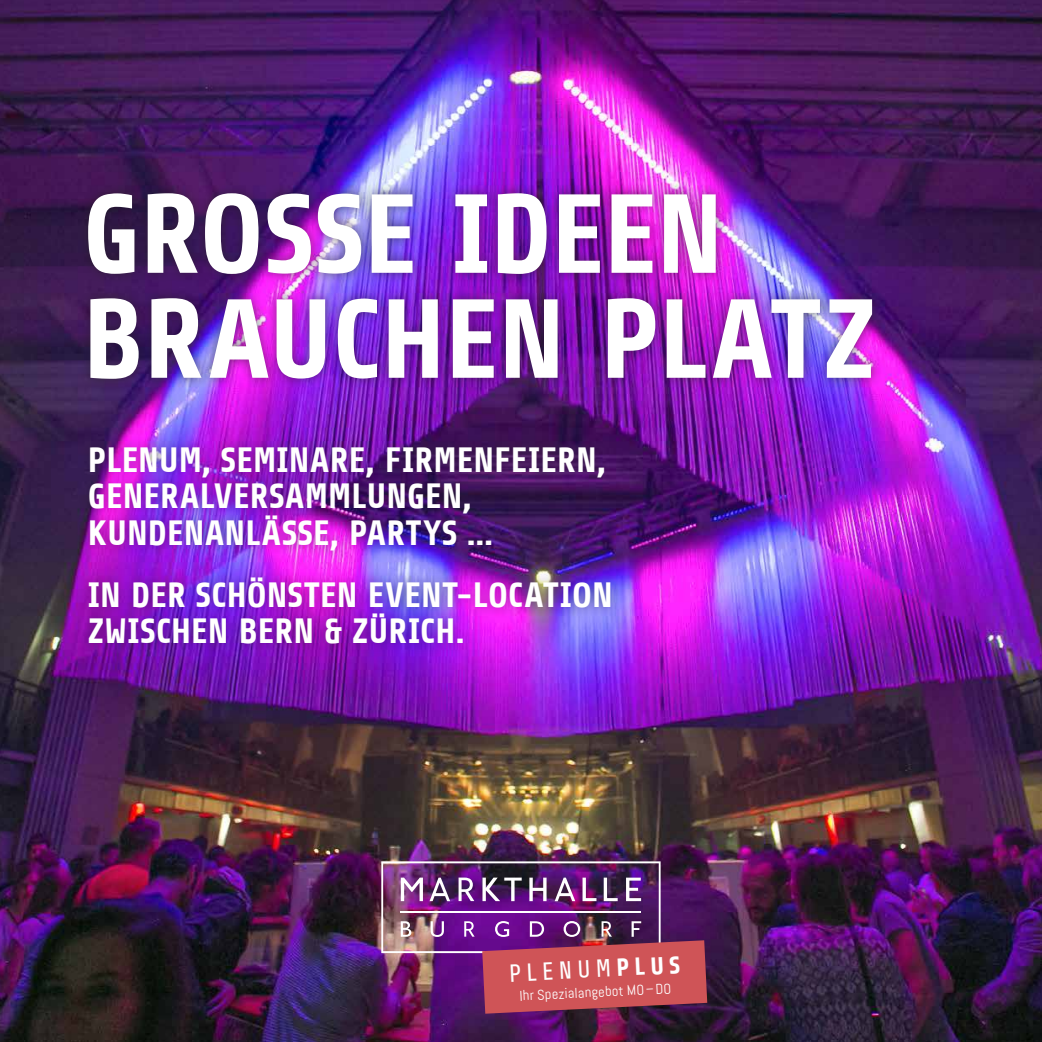
<style>
.page{position:relative;width:1042px;height:1042px;background:#fff}
.page>*{position:absolute;margin:0;border:0;box-sizing:border-box;transform-origin:0 0}
.t1{font:700 112px/105px "Share";letter-spacing:-.01em;color:#fff}
.t2{font:700 35px/36.8px "Share";letter-spacing:.005em;color:#fff}
.t3{font:24.68px "Share";color:#fff}
.t4{font:14.35px "Abel";color:#fff}
.s1{font-weight:700}
</style>
<div class="page">
<img style="left:0;top:0;width:1042px;height:1042px">
<div style="left:77px;top:182px;width:806px;height:208px;background:#231f20;opacity:.6"></div>
<div style="left:78px;top:435px;width:544px;height:220px;background:#231f20;opacity:.4"></div>
<img style="left:381px;top:861px;width:326px;height:152px">
<h1 class="t1" style="left:82px;top:184px;width:795px">GROSSE IDEEN<br>BRAUCHEN PLATZ</h1>
<p class="t2" style="left:88px;top:442px;width:519px">PLENUM, SEMINARE, FIRMENFEIERN,<br>GENERALVERSAMMLUNGEN,<br>KUNDENANLÄSSE, PARTYS …</p>
<p class="t2" style="left:88px;top:577px;width:526px">IN DER SCHÖNSTEN EVENT-LOCATION<br>ZWISCHEN BERN &amp; ZÜRICH.</p>
<p class="t3" style="left:508px;top:960px;width:172px;rotate:-3deg">PLENUM<span class="s1">PLUS</span></p>
<p class="t4" style="left:519px;top:987px;width:153px;rotate:-3deg">Ihr Spezialangebot MO–DO</p>
</div>
